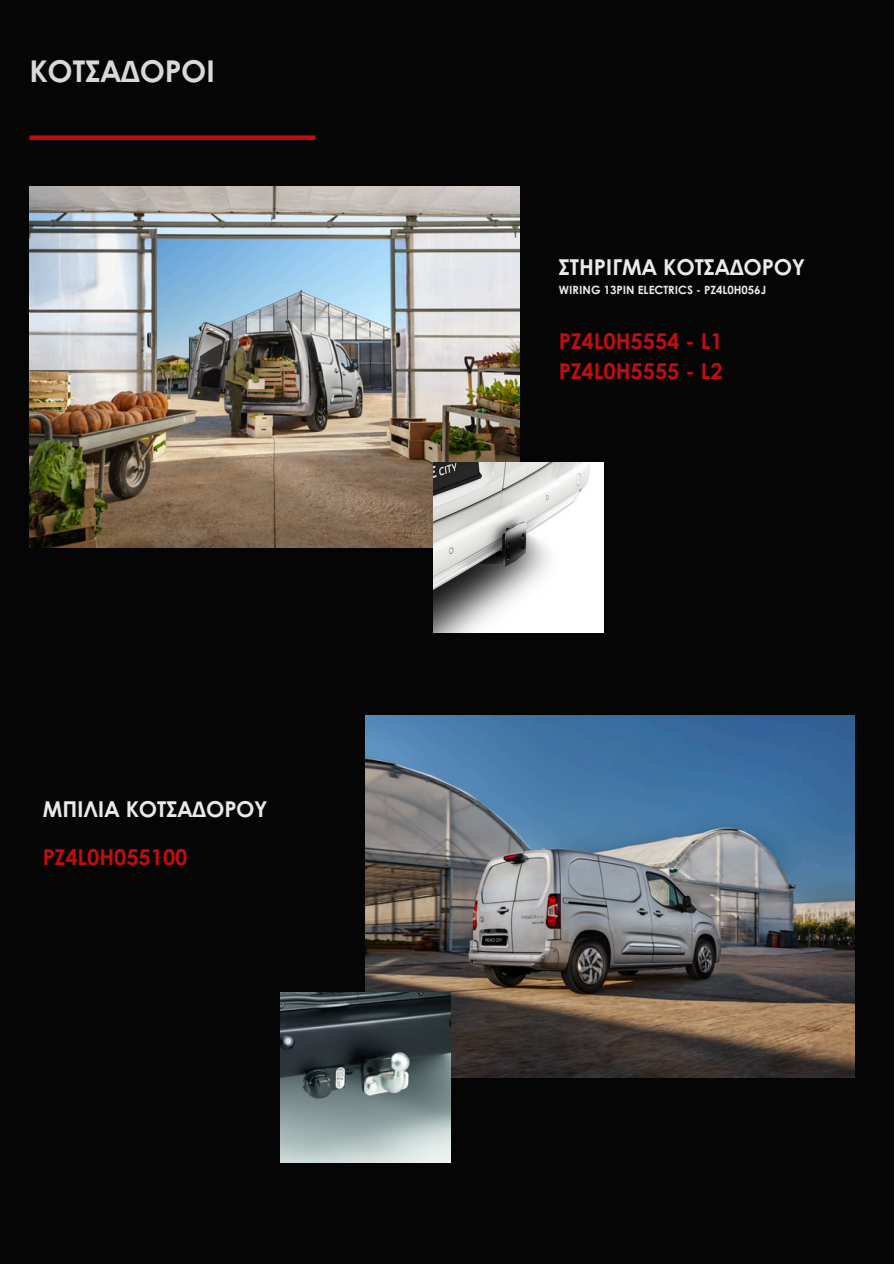
<style>
.page{position:relative;width:894px;height:1264px;background:#fff}
.page>*{position:absolute;margin:0;border:0;box-sizing:border-box;transform-origin:0 0}
.t1{font:700 30px "Century Gothic";color:#d9d9d9}
.t2{font:700 21.9px "Century Gothic";color:#eaeaea}
.t3{font:700 21.75px/30.3px "Century Gothic";color:#c10d0d}
.t4{font:700 11.4px "Century Gothic";color:#eaeaea}
</style>
<div class="page">
<div style="left:0;top:0;width:893px;height:1263px;background:#050505"></div>
<div style="left:30px;top:135px;width:285px;height:5px;background:#c10d0d"></div>
<img style="left:30px;top:186px;width:489px;height:361px">
<img style="left:433px;top:462px;width:170px;height:170px">
<img style="left:365px;top:715px;width:489px;height:362px">
<img style="left:280px;top:992px;width:170px;height:170px">
<p class="t1" style="left:30px;top:49px;width:187px">ΚΟΤΣΑΔΟΡΟΙ</p>
<h2 class="t2" style="left:43px;top:792px;width:226px">ΜΠΙΛΙΑ ΚΟΤΣΑΔΟΡΟΥ</h2>
<h2 class="t3" style="left:43px;top:840px;width:146px">PZ4L0H055100</h2>
<p class="t2" style="left:558px;top:251px;width:247px">ΣΤΗΡΙΓΜΑ ΚΟΤΣΑΔΟΡΟΥ</p>
<p class="t4" style="left:558px;top:281px;width:209px">WIRING 13PIN ELECTRICS - PZ4L0H056J</p>
<h2 class="t3" style="left:558px;top:325px;width:165px">PZ4L0H5554 - L1<br>PZ4L0H5555 - L2</h2>
</div>
